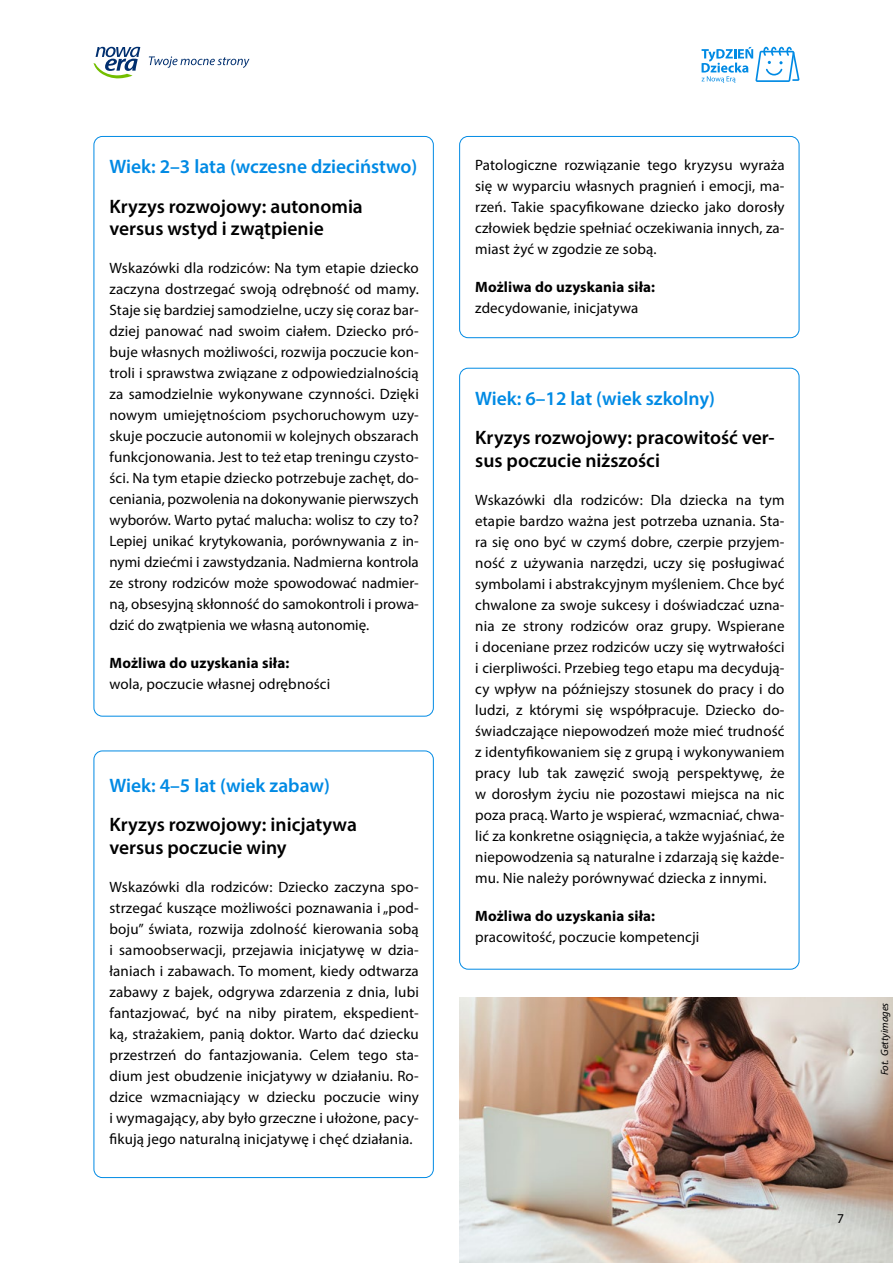
<style>
.page{position:relative;width:893px;height:1263px;background:#fff}
.page>*{position:absolute;margin:0;border:0;box-sizing:border-box;transform-origin:0 0}
.t1{font:600 19.5px/22.5px "Myriad Pro";color:#000}
.t2{font:600 19.5px "Myriad Pro";color:#008ae4}
.t3{font:15px/21px "Myriad Pro";letter-spacing:.01em;color:#000;text-align:justify}
.t4{font:700 15px "Myriad Pro";letter-spacing:.01em;color:#000}
.t5{font:13.5px "Myriad Pro";color:#000}
.t6{font:italic 10.5px "Myriad Pro";color:#000}
</style>
<div class="page">
<img style="left:459px;top:997px;width:434px;height:266px">
<div style="left:94px;top:750px;width:340px;height:428px;border:1px solid #008ae4;border-radius:9px"></div>
<div style="left:459px;top:136px;width:340px;height:202px;border:1px solid #008ae4;border-radius:9px"></div>
<svg style="left:94px;top:47px;width:46px;height:32px"></svg>
<svg style="left:149px;top:56px;width:100px;height:12px"></svg>
<svg style="left:702px;top:47px;width:97px;height:36px"></svg>
<h1 class="t2" style="left:109px;top:154px;width:309px">Wiek: 2–3 lata (wczesne dzieciństwo)</h1>
<h1 class="t1" style="left:109px;top:194px;width:255px">Kryzys rozwojowy: autonomia versus wstyd i zwątpienie</h1>
<p class="t3" style="left:109px;top:257px;width:311px">Wskazówki dla rodziców: Na tym etapie dziecko zaczyna dostrzegać swoją odrębność od mamy.<br>Staje się bardziej samodzielne, uczy się coraz bar&shy;dziej panować nad swoim ciałem. Dziecko pró&shy;buje własnych możliwości, rozwija poczucie kon&shy;troli i sprawstwa związane z odpowiedzialnością za samodzielnie wykonywane czynności. Dzięki nowym umiejętnościom psychoruchowym uzy&shy;skuje poczucie autonomii w kolejnych obszarach funkcjonowania. Jest to też etap treningu czysto&shy;ści. Na tym etapie dziecko potrzebuje zachęt, do&shy;ceniania, pozwolenia na dokonywanie pierwszych wyborów. Warto pytać malucha: wolisz to czy to?<br>Lepiej unikać krytykowania, porównywania z in&shy;nymi dziećmi i zawstydzania. Nadmierna kontrola ze strony rodziców może spowodować nadmier&shy;ną, obsesyjną skłonność do samokontroli i prowa&shy;dzić do zwątpienia we własną autonomię.</p>
<p class="t4" style="left:109px;top:653px;width:181px">Możliwa do uzyskania siła:</p>
<p class="t3" style="left:109px;top:673px;width:222px">wola, poczucie własnej odrębności</p>
<h1 class="t2" style="left:109px;top:773px;width:222px">Wiek: 4–5 lat (wiek zabaw)</h1>
<h1 class="t1" style="left:109px;top:813px;width:249px">Kryzys rozwojowy: inicjatywa versus poczucie winy</h1>
<p class="t3" style="left:109px;top:876px;width:311px">Wskazówki dla rodziców: Dziecko zaczyna spo&shy;strzegać kuszące możliwości poznawania i „pod&shy;boju” świata, rozwija zdolność kierowania sobą i samoobserwacji, przejawia inicjatywę w dzia&shy;łaniach i zabawach. To moment, kiedy odtwarza zabawy z bajek, odgrywa zdarzenia z dnia, lubi fantazjować, być na niby piratem, ekspedient&shy;ką, strażakiem, panią doktor. Warto dać dziecku przestrzeń do fantazjowania. Celem tego sta&shy;dium jest obudzenie inicjatywy w działaniu. Ro&shy;dzice wzmacniający w dziecku poczucie winy i wymagający, aby było grzeczne i ułożone, pacy&shy;fikują jego naturalną inicjatywę i chęć działania.</p>
<p class="t3" style="left:475px;top:154px;width:311px">Patologiczne rozwiązanie tego kryzysu wyraża się w wyparciu własnych pragnień i emocji, ma&shy;rzeń. Takie spacyfikowane dziecko jako dorosły człowiek będzie spełniać oczekiwania innych, za&shy;miast żyć w zgodzie ze sobą.</p>
<p class="t4" style="left:475px;top:277px;width:181px">Możliwa do uzyskania siła:</p>
<p class="t3" style="left:475px;top:297px;width:165px">zdecydowanie, inicjatywa</p>
<h1 class="t2" style="left:475px;top:386px;width:241px">Wiek: 6–12 lat (wiek szkolny)</h1>
<h1 class="t1" style="left:475px;top:426px;width:301px">Kryzys rozwojowy: pracowitość ver&shy;sus poczucie niższości</h1>
<p class="t3" style="left:475px;top:489px;width:311px">Wskazówki dla rodziców: Dla dziecka na tym etapie bardzo ważna jest potrzeba uznania. Sta&shy;ra się ono być w czymś dobre, czerpie przyjem&shy;ność z używania narzędzi, uczy się posługiwać symbolami i abstrakcyjnym myśleniem. Chce być chwalone za swoje sukcesy i doświadczać uzna&shy;nia ze strony rodziców oraz grupy. Wspierane i doceniane przez rodziców uczy się wytrwałości i cierpliwości. Przebieg tego etapu ma decydują&shy;cy wpływ na późniejszy stosunek do pracy i do ludzi, z którymi się współpracuje. Dziecko do&shy;świadczające niepowodzeń może mieć trudność z identyfikowaniem się z grupą i wykonywaniem pracy lub tak zawęzić swoją perspektywę, że w dorosłym życiu nie pozostawi miejsca na nic poza pracą. Warto je wspierać, wzmacniać, chwa&shy;lić za konkretne osiągnięcia, a także wyjaśniać, że niepowodzenia są naturalne i zdarzają się każde&shy;mu. Nie należy porównywać dziecka z innymi.</p>
<p class="t4" style="left:475px;top:906px;width:181px">Możliwa do uzyskania siła:</p>
<p class="t3" style="left:475px;top:926px;width:226px">pracowitość, poczucie kompetencji</p>
<p class="t6" style="left:878px;top:1075px;width:74px;rotate:-90deg">Fot. Gettyimages</p>
<p class="t5" style="left:837px;top:1210px;width:8px">7</p>
</div>
